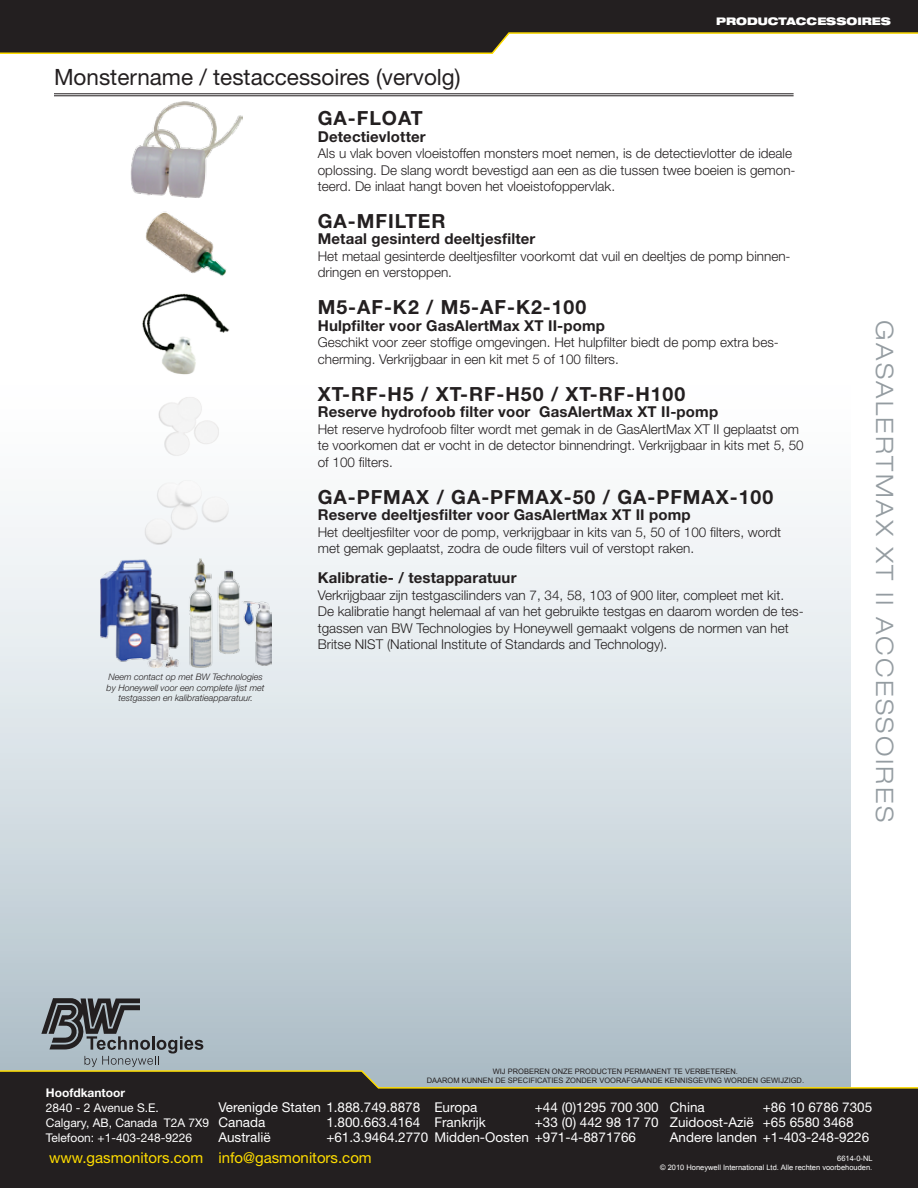
<style>
.page{position:relative;width:918px;height:1188px;background:#fff}
.page>*{position:absolute;margin:0;border:0;box-sizing:border-box;transform-origin:0 0}
.t1{font:300 expanded 24px "Helvetica Neue";letter-spacing:.1em;color:#949ca1}
.t2{font:22.5px "Helvetica Neue";color:#231f20}
.t3{font:700 19.5px "Helvetica Neue";letter-spacing:.05em;color:#231f20}
.t4{font:700 15px "Helvetica Neue";letter-spacing:.01em;color:#231f20}
.t5{font:15px "Helvetica Neue";color:#fd0}
.t6{font:300 13.5px/16.5px "Helvetica Neue";color:#231f20}
.t7{font:13.5px "Helvetica Neue";color:#fff}
.t8{font:12px "Helvetica Neue";color:#fff}
.t9{font:700 12px "Helvetica Neue";color:#fff}
.t10{font:900 expanded 10.5px "Helvetica Neue";color:#fff}
.t11{font:italic 300 9px/10.5px "Helvetica Neue";color:#231f20;text-align:center}
.t12{font:7.5px/9px "Arial";color:#231f20;text-align:center}
.t13{font:7.5px/9px "Arial";color:#fff;text-align:right}
.s1{font-size:13.5px}
</style>
<div class="page">
<svg style="left:0;top:506px;width:850px;height:492px"></svg>
<div style="left:0;top:1089px;width:918px;height:99px;background:#231f20"></div>
<svg style="left:0;top:998px;width:918px;height:91px"></svg>
<div style="left:0;top:0;width:918px;height:32px;background:#231f20"></div>
<svg style="left:0;top:32px;width:918px;height:22px"></svg>
<div style="left:135px;top:480px;width:102px;height:74px;background:#f4f5f7"></div>
<img style="left:145px;top:211px;width:81px;height:65px">
<img style="left:130px;top:101px;width:112px;height:97px">
<img style="left:158px;top:397px;width:61px;height:59px">
<img style="left:142px;top:293px;width:87px;height:82px">
<img style="left:100px;top:559px;width:171px;height:109px">
<hr style="left:54px;top:93px;width:740px;height:1px;background:#231f20">
<hr style="left:54px;top:95px;width:740px;height:1px;background:#231f20">
<p class="t10" style="left:716px;top:14px;width:176px">PRODUCTACCESSOIRES</p>
<h2 class="t2" style="left:54px;top:64px;width:408px">Monstername / testaccessoires (vervolg)</h2>
<h3 class="t3" style="left:318px;top:106px;width:107px">GA-FLOAT</h3>
<p class="t4" style="left:318px;top:127px;width:109px">Detectievlotter</p>
<p class="t6" style="left:318px;top:145px;width:479px">Als u vlak boven vloeistoffen monsters moet nemen, is de detectievlotter de ideale oplossing. De slang wordt bevestigd aan een as die tussen twee boeien is gemon&shy;teerd. De inlaat hangt boven het vloeistofoppervlak.</p>
<h3 class="t3" style="left:318px;top:209px;width:129px">GA-MFILTER</h3>
<p class="t4" style="left:318px;top:230px;width:219px">Metaal gesinterd deeltjesfilter</p>
<p class="t6" style="left:318px;top:248px;width:474px">Het metaal gesinterde deeltjesfilter voorkomt dat vuil en deeltjes de pomp binnen&shy;dringen en verstoppen.</p>
<h3 class="t3" style="left:318px;top:295px;width:270px">M5-AF-K2 / M5-AF-K2-100</h3>
<p class="t4" style="left:318px;top:316px;width:289px">Hulpfilter voor GasAlertMax XT II-pomp</p>
<p class="t6" style="left:318px;top:334px;width:463px">Geschikt voor zeer stoffige omgevingen. Het hulpfilter biedt de pomp extra bes&shy;cherming. Verkrijgbaar in een kit met 5 of 100 filters.</p>
<h3 class="t3" style="left:318px;top:382px;width:369px">XT-RF-H5 / XT-RF-H50 / XT-RF-H100</h3>
<p class="t4" style="left:318px;top:403px;width:402px">Reserve hydrofoob filter voor GasAlertMax XT II-pomp</p>
<p class="t6" style="left:318px;top:420px;width:487px">Het reserve hydrofoob filter wordt met gemak in de GasAlertMax XT II geplaatst om te voorkomen dat er vocht in de detector binnendringt. Verkrijgbaar in kits met 5, 50 of 100 filters.</p>
<h3 class="t3" style="left:318px;top:485px;width:457px">GA-PFMAX / GA-PFMAX-50 / GA-PFMAX-100</h3>
<p class="t4" style="left:318px;top:506px;width:374px">Reserve deeltjesfilter voor GasAlertMax XT II pomp</p>
<p class="t6" style="left:318px;top:523px;width:465px">Het deeltjesfilter voor de pomp, verkrijgbaar in kits van 5, 50 of 100 filters, wordt met gemak geplaatst, zodra de oude filters vuil of verstopt raken.</p>
<p class="t4" style="left:318px;top:569px;width:200px">Kalibratie- / testapparatuur</p>
<p class="t6" style="left:318px;top:586px;width:487px">Verkrijgbaar zijn testgascilinders van 7, 34, 58, 103 of 900 liter, compleet met kit.<br>De kalibratie hangt helemaal af van het gebruikte testgas en daarom worden de tes&shy;tgassen van BW Technologies by Honeywell gemaakt volgens de normen van het Britse NIST (National Institute of Standards and Technology).</p>
<p class="t11" style="left:107px;top:672px;width:160px">Neem contact op met BW Technologies by Honeywell voor een complete lijst met testgassen en kalibratieapparatuur.</p>
<h1 class="t1" style="left:899px;top:320px;width:503px;rotate:90deg">GASALERTMAX XT II ACCESSOIRES</h1>
<p class="t12" style="left:427px;top:1067px;width:379px">WIJ PROBEREN ONZE PRODUCTEN PERMANENT TE VERBETEREN.<br>DAAROM KUNNEN DE SPECIFICATIES ZONDER VOORAFGAANDE KENNISGEVING WORDEN GEWIJZIGD.</p>
<p class="t9" style="left:46px;top:1085px;width:81px">Hoofdkantoor</p>
<p class="t8" style="left:46px;top:1100px;width:114px">2840 - 2 Avenue S.E.</p>
<p class="t7" style="left:218px;top:1099px;width:261px">Verenigde Staten 1.888.749.8878 Europa</p>
<p class="t7" style="left:535px;top:1099px;width:172px">+44 (0)1295 700 300 China</p>
<p class="t7" style="left:763px;top:1099px;width:111px">+86 10 6786 7305</p>
<p class="t8" style="left:46px;top:1115px;width:221px">Calgary, AB, Canada T2A 7X9 <span class="s1">Canada</span></p>
<p class="t7" style="left:326px;top:1114px;width:161px">1.800.663.4164 Frankrijk</p>
<p class="t7" style="left:535px;top:1114px;width:320px">+33 (0) 442 98 17 70 Zuidoost-Azië +65 6580 3468</p>
<p class="t8" style="left:46px;top:1130px;width:148px">Telefoon: +1-403-248-9226</p>
<p class="t7" style="left:218px;top:1129px;width:54px">Australië</p>
<p class="t7" style="left:326px;top:1129px;width:311px">+61.3.9464.2770 Midden-Oosten +971-4-8871766</p>
<p class="t7" style="left:670px;top:1129px;width:201px">Andere landen +1-403-248-9226</p>
<p class="t5" style="left:49px;top:1149px;width:324px">www.gasmonitors.com info@gasmonitors.com</p>
<p class="t13" style="left:660px;top:1154px;width:214px">6614-0-N L<br>© 2010 HONEYWELL I NTERNATIONAL LTD. ALLE RECHTEN VOORBEHOUDEN.</p>
</div>
